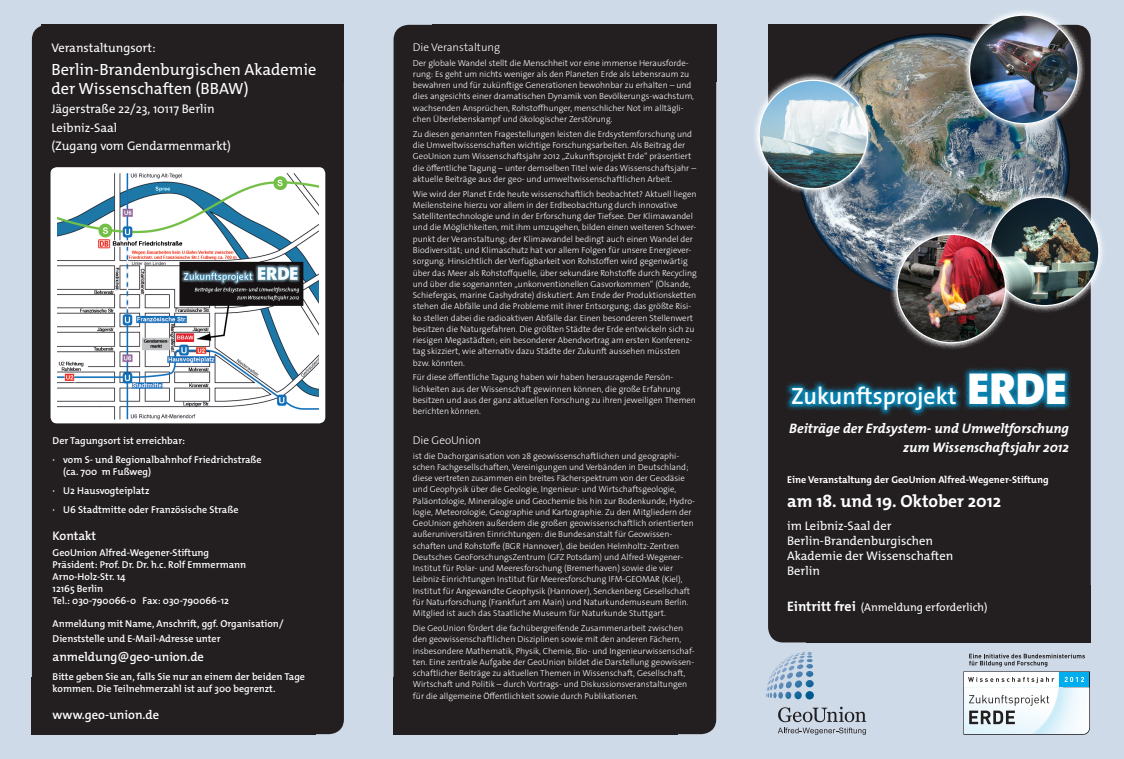
<style>
.page{position:relative;width:1124px;height:759px;background:#fff}
.page>*{position:absolute;margin:0;border:0;box-sizing:border-box;transform-origin:0 0}
.t1{font:23.75px "The Sans HP6 Se Bld";color:#fff}
.t2{font:17.5px "The Mix HP7 Bld";color:#fff}
.t3{font:16.25px/19.5px "The Mix HP5 Plain";color:#fff}
.t4{font:13.75px/18.8px "The Mix HP7 Bld IT";color:#fff;text-align:right}
.t5{font:12.5px/15px "The Mix HP5 Plain";color:#fff}
.t6{font:12.5px "The Mix HP6 Se Bld";color:#fff}
.t7{font:11.25px "The Mix HP5 Plain";color:#fff}
.t8{font:11.25px "The Sans HP3 Lig";color:#fff}
.t9{font:10px/12px "The Mix HP6 Se Bld";color:#fff}
.t10{font:10px "The Mix HP7 Bld";color:#fff}
.t11{font:8.75px/11.2px "The Sans HP3 Lig";color:#fff}
.s1{font-family:"The Mix HP9 Blk";font-size:45px}
.s2{font-family:"The Mix HP7 Bld";font-size:13.75px}
</style>
<div class="page">
<div style="left:0;top:0;width:1123px;height:758px;background:#cedae8"></div>
<div style="left:32px;top:676px;width:284px;height:58px;background:#231f20"></div>
<svg style="left:768px;top:25px;width:322px;height:617px;background:#333234"></svg>
<div style="left:393px;top:25px;width:323px;height:708px;background:#231f20;border-radius:15px"></div>
<div style="left:32px;top:25px;width:312px;height:708px;background:#231f20;border-radius:15px"></div>
<img style="left:847px;top:33px;width:87px;height:31px">
<div style="left:982px;top:189px;width:123px;height:123px;background:#fff;opacity:.75"></div>
<img style="left:990px;top:197px;width:108px;height:108px;border-radius:54px">
<div style="left:889px;top:226px;width:123px;height:123px;background:#fff;opacity:.75"></div>
<img style="left:896px;top:234px;width:109px;height:108px;border-radius:54px">
<img style="left:755px;top:71px;width:120px;height:125px">
<div style="left:961px;top:7px;width:123px;height:123px;background:#fff;opacity:.75"></div>
<img style="left:969px;top:15px;width:108px;height:109px;border-radius:54px">
<div style="left:50px;top:167px;width:275px;height:256px;background:#fff;border-radius:6px"></div>
<div style="left:784px;top:366px;width:287px;height:50px;background:#00aeef;opacity:.75"></div>
<svg style="left:778px;top:652px;width:34px;height:14px"></svg>
<svg style="left:778px;top:706px;width:88px;height:28px"></svg>
<svg style="left:963px;top:653px;width:126px;height:81px"></svg>
<img style="left:58px;top:172px;width:260px;height:247px">
<h3 class="t5" style="left:51px;top:40px;width:106px">Veranstaltungsort:</h3>
<h3 class="t3" style="left:51px;top:60px;width:266px">Berlin-Brandenburgischen Akademie der Wissenschaften (BBAW)</h3>
<h3 class="t5" style="left:51px;top:99px;width:181px;line-height:18.5px">Jägerstraße 22/23, 10117 Berlin<br>Leibniz-Saal<br>(Zugang vom Gendarmenmarkt)</h3>
<p class="t9" style="left:53px;top:431px;width:210px;line-height:19.1px">Der Tagungsort ist erreichbar:<br>· vom S- und Regionalbahnhof Friedrichstraße</p>
<p class="t9" style="left:53px;top:462px;width:187px;line-height:19.1px;text-indent:11px">(ca. 700 m Fußweg)<br>· U2 Hausvogteiplatz<br>· U6 Stadtmitte oder Französische Straße</p>
<h3 class="t6" style="left:53px;top:528px;width:45px">Kontakt</h3>
<p class="t9" style="left:53px;top:546px;width:195px">GeoUnion Alfred-Wegener-Stiftung<br>Präsident: Prof. Dr. Dr. h.c. Rolf Emmermann<br>Arno-Holz-Str. 14<br>12165 Berlin<br>Tel.: 030-790066-0 Fax: 030-790066-12</p>
<p class="t9" style="left:53px;top:616px;width:232px;line-height:15px">Anmeldung mit Name, Anschrift, ggf. Organisation/<br>Dienststelle und E-Mail-Adresse unter</p>
<h3 class="t6" style="left:53px;top:648px;width:153px">anmeldung@geo-union.de</h3>
<p class="t9" style="left:53px;top:670px;width:254px">Bitte geben Sie an, falls Sie nur an einem der beiden Tage kommen. Die Teilnehmerzahl ist auf 300 begrenzt.</p>
<h3 class="t6" style="left:53px;top:706px;width:108px">www.geo-union.de</h3>
<p class="t8" style="left:413px;top:40px;width:89px">Die Veranstaltung</p>
<p class="t11" style="left:413px;top:57px;width:283px">Der globale Wandel stellt die Menschheit vor eine immense Herausforde&shy;rung: Es geht um nichts weniger als den Planeten Erde als Lebensraum zu bewahren und für zukünftige Generationen bewohnbar zu erhalten – und dies angesichts einer dramatischen Dynamik von Bevölkerungs-wachstum, wachsenden Ansprüchen, Rohstoffhunger, menschlicher Not im alltägli&shy;chen Überlebenskampf und ökologischer Zerstörung.</p>
<p class="t11" style="left:413px;top:128px;width:285px">Zu diesen genannten Fragestellungen leisten die Erdsystemforschung und die Umweltwissenschaften wichtige Forschungsarbeiten. Als Beitrag der GeoUnion zum Wissenschaftsjahr 2012 „Zukunftsprojekt Erde“ präsentiert die öffentliche Tagung – unter demselben Titel wie das Wissenschaftsjahr – aktuelle Beiträge aus der geo- und umweltwissenschaftlichen Arbeit.</p>
<p class="t11" style="left:413px;top:188px;width:285px">Wie wird der Planet Erde heute wissenschaftlich beobachtet? Aktuell liegen Meilensteine hierzu vor allem in der Erdbeobachtung durch innovative Satellitentechnologie und in der Erforschung der Tiefsee. Der Klimawandel und die Möglichkeiten, mit ihm umzugehen, bilden einen weiteren Schwer&shy;punkt der Veranstaltung; der Klimawandel bedingt auch einen Wandel der Biodiversität; und Klimaschutz hat vor allem Folgen für unsere Energiever&shy;sorgung. Hinsichtlich der Verfügbarkeit von Rohstoffen wird gegenwärtig über das Meer als Rohstoffquelle, über sekundäre Rohstoffe durch Recycling und über die sogenannten „unkonventionellen Gasvorkommen“ (Ölsande, Schiefergas, marine Gashydrate) diskutiert. Am Ende der Produktionsketten stehen die Abfälle und die Probleme mit ihrer Entsorgung; das größte Risi&shy;ko stellen dabei die radioaktiven Abfälle dar. Einen besonderen Stellenwert besitzen die Naturgefahren. Die größten Städte der Erde entwickeln sich zu riesigen Megastädten; ein besonderer Abendvortrag am ersten Konferenz&shy;tag skizziert, wie alternativ dazu Städte der Zukunft aussehen müssten bzw. könnten.</p>
<p class="t11" style="left:413px;top:372px;width:284px">Für diese öffentliche Tagung haben wir haben herausragende Persön&shy;lichkeiten aus der Wissenschaft gewinnen können, die große Erfahrung besitzen und aus der ganz aktuellen Forschung zu ihren jeweiligen Themen berichten können.</p>
<p class="t8" style="left:413px;top:432px;width:70px">Die GeoUnion</p>
<p class="t11" style="left:413px;top:450px;width:283px">ist die Dachorganisation von 28 geowissenschaftlichen und geographi&shy;schen Fachgesellschaften, Vereinigungen und Verbänden in Deutschland; diese vertreten zusammen ein breites Fächerspektrum von der Geodäsie und Geophysik über die Geologie, Ingenieur- und Wirtschaftsgeologie, Paläontologie, Mineralogie und Geochemie bis hin zur Bodenkunde, Hydro&shy;logie, Meteorologie, Geographie und Kartographie. Zu den Mitgliedern der GeoUnion gehören außerdem die großen geowissenschaftlich orientierten außeruniversitären Einrichtungen: die Bundesanstalt für Geowissen&shy;schaften und Rohstoffe (BGR Hannover), die beiden Helmholtz-Zentren Deutsches GeoForschungsZentrum (GFZ Potsdam) und Alfred-Wegener-Institut für Polar- und Meeresforschung (Bremerhaven) sowie die vier Leibniz-Einrichtungen Institut für Meeresforschung IFM-GEOMAR (Kiel), Institut für Angewandte Geophysik (Hannover), Senckenberg Gesellschaft für Naturforschung (Frankfurt am Main) und Naturkundemuseum Berlin.<br>Mitglied ist auch das Staatliche Museum für Naturkunde Stuttgart.</p>
<p class="t11" style="left:413px;top:622px;width:283px">Die GeoUnion fördert die fachübergreifende Zusammenarbeit zwischen den geowissenschaftlichen Disziplinen sowie mit den anderen Fächern, insbesondere Mathematik, Physik, Chemie, Bio- und Ingenieurwissenschaf&shy;ten. Eine zentrale Aufgabe der GeoUnion bildet die Darstellung geowissen&shy;schaftlicher Beiträge zu aktuellen Themen in Wissenschaft, Gesellschaft, Wirtschaft und Politik – durch Vortrags- und Diskussionsveranstaltungen für die allgemeine Öffentlichkeit sowie durch Publikationen.</p>
<h1 class="t1" style="left:791px;top:381px;width:277px">Zukunftsprojekt <span class="s1">ERDE</span></h1>
<h3 class="t4" style="left:789px;top:419px;width:281px">Beiträge der Erdsystem- und Umweltforschung zum Wissenschaftsjahr 2012</h3>
<p class="t10" style="left:787px;top:473px;width:263px">Eine Veranstaltung der GeoUnion Alfred-Wegener-Stiftung</p>
<h2 class="t2" style="left:787px;top:490px;width:216px">am 18. und 19. Oktober 2012</h2>
<h3 class="t5" style="left:787px;top:517px;width:168px">im Leibniz-Saal der<br>Berlin-Brandenburgischen<br>Akademie der Wissenschaften<br>Berlin</h3>
<p class="t7" style="left:787px;top:599px;width:202px"><span class="s2">Eintritt frei</span> (Anmeldung erforderlich)</p>
</div>
